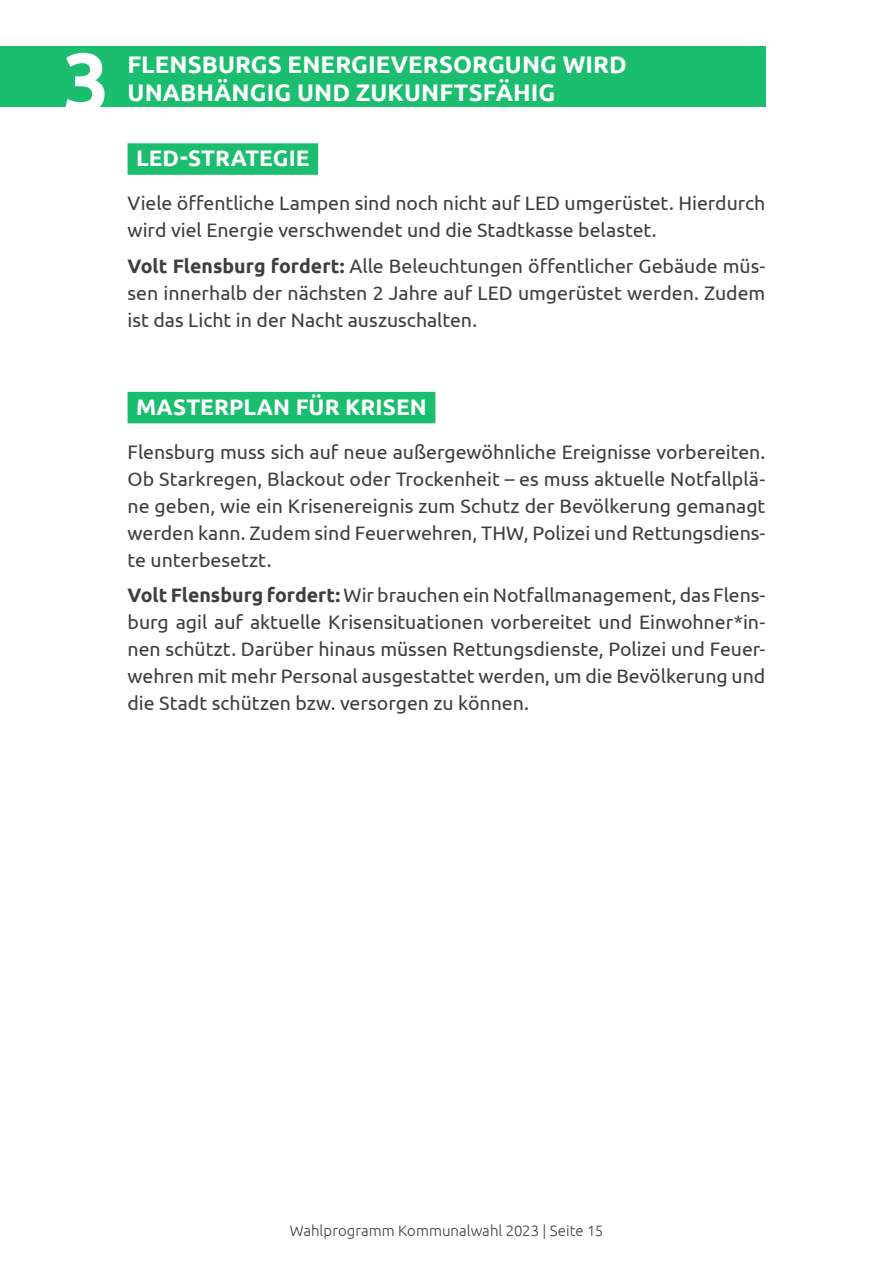
<style>
.page{position:relative;width:893px;height:1263px;background:#fff}
.page>*{position:absolute;margin:0;border:0;box-sizing:border-box;transform-origin:0 0}
.t1{font:700 82.5px "Ubuntu";color:#fff}
.t2{font:700 24px "Ubuntu";letter-spacing:.005em;color:#fff}
.t3{font:700 22.5px "Ubuntu";letter-spacing:.005em;color:#fff}
.t4{font:19.5px/27px "Ubuntu";color:#3e3e3f;text-align:justify}
.t5{font:300 15px "Ubuntu";letter-spacing:.005em;color:#3e3e3f}
.s1{font-weight:700}
</style>
<div class="page">
<div style="left:0;top:46px;width:765px;height:61px;background:#1bbe6f"></div>
<div style="left:128px;top:143px;width:190px;height:32px;background:#1bbe6f"></div>
<div style="left:128px;top:392px;width:307px;height:31px;background:#1bbe6f"></div>
<h1 class="t1" style="left:63px;top:32px;width:48px">3</h1>
<p class="t2" style="left:128px;top:49px;width:501px">FLENSBURGS ENERGIEVERSORGUNG WIRD</p>
<p class="t2" style="left:128px;top:78px;width:429px">UNABHÄNGIG UND ZUKUNFTSFÄHIG</p>
<p class="t3" style="left:136px;top:145px;width:175px">LED-STRATEGIE</p>
<p class="t4" style="left:128px;top:189px;width:639px">Viele öffentliche Lampen sind noch nicht auf LED umgerüstet. Hierdurch wird viel Energie verschwendet und die Stadtkasse belastet.</p>
<p class="t4" style="left:128px;top:252px;width:639px"><span class="s1">Volt Flensburg fordert:</span> Alle Beleuchtungen öffentlicher Gebäude müs&shy;sen innerhalb der nächsten 2 Jahre auf LED umgerüstet werden. Zudem ist das Licht in der Nacht auszuschalten.</p>
<p class="t3" style="left:136px;top:393px;width:292px">MASTERPLAN FÜR KRISEN</p>
<p class="t4" style="left:128px;top:438px;width:639px">Flensburg muss sich auf neue außergewöhnliche Ereignisse vorbereiten.<br>Ob Starkregen, Blackout oder Trockenheit – es muss aktuelle Notfallplä&shy;ne geben, wie ein Krisenereignis zum Schutz der Bevölkerung gemanagt werden kann. Zudem sind Feuerwehren, THW, Polizei und Rettungsdiens&shy;te unterbesetzt.</p>
<p class="t4" style="left:128px;top:581px;width:639px"><span class="s1">Volt Flensburg fordert:</span> Wir brauchen ein Notfallmanagement, das Flens&shy;burg agil auf aktuelle Krisensituationen vorbereitet und Einwohner*in&shy;nen schützt. Darüber hinaus müssen Rettungsdienste, Polizei und Feuer&shy;wehren mit mehr Personal ausgestattet werden, um die Bevölkerung und die Stadt schützen bzw. versorgen zu können.</p>
<p class="t5" style="left:290px;top:1221px;width:315px">Wahlprogramm Kommunalwahl 2023 Seite 15</p>
</div>
